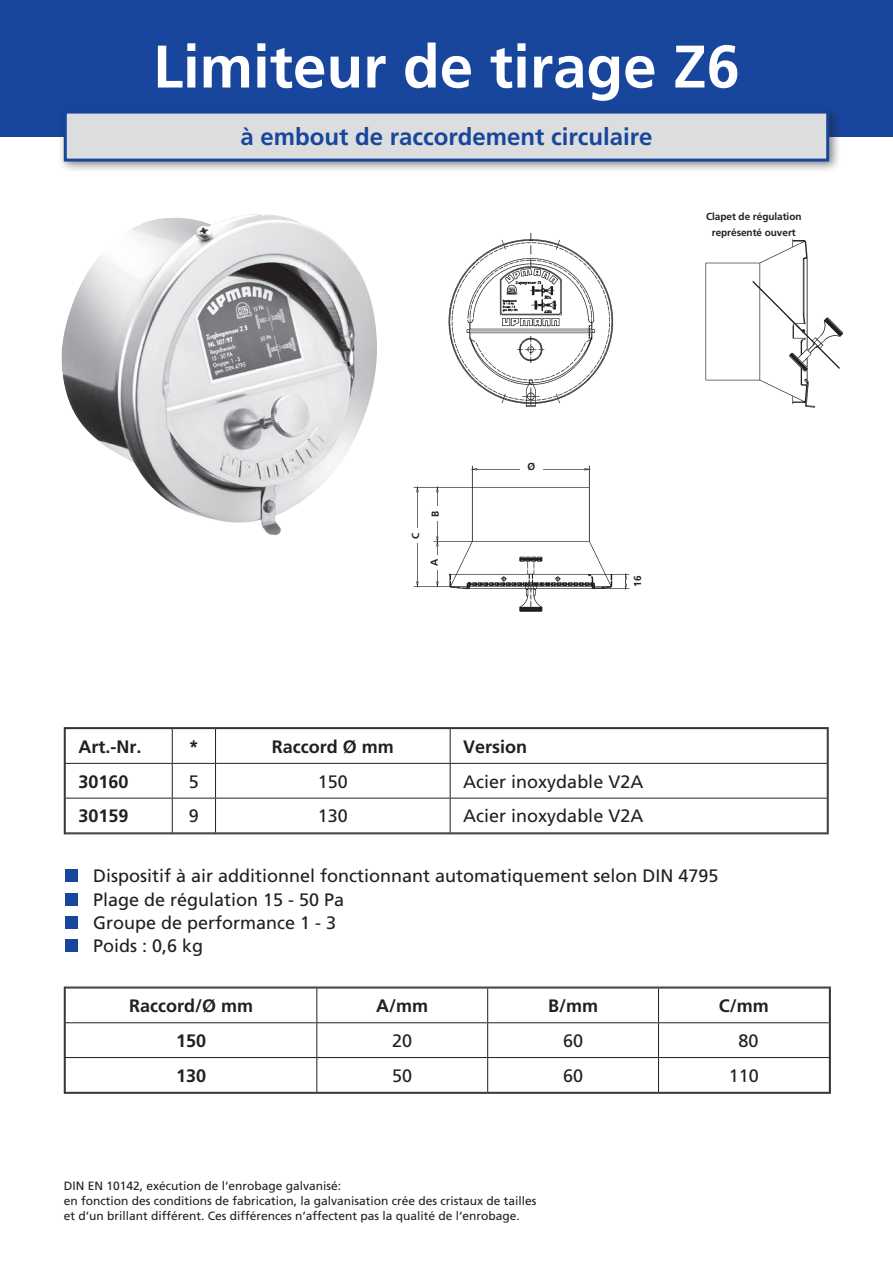
<style>
.page{position:relative;width:893px;height:1263px;background:#fff}
.page>*{position:absolute;margin:0;border:0;box-sizing:border-box;transform-origin:0 0}
.t1{font:700 60px "Frutiger";color:#fff}
.t2{font:700 24px "Frutiger";color:#18469d}
.t3{font:18px/23.2px "Frutiger";color:#231f20}
.t4{font:700 18px "Frutiger";color:#231f20}
.t5{font:12px/15px "Frutiger";color:#231f20}
.t6{font:700 10.2px/15.6px "Frutiger";letter-spacing:-.005em;color:#231f20;text-align:center}
</style>
<div class="page">
<div style="left:0;top:0;width:893px;height:136px;background:#18469d"></div>
<div style="left:58px;top:105px;width:783px;height:69px;background:#231f20;opacity:.55"></div>
<div style="left:65px;top:112px;width:763px;height:48px;background:#dcdddf"></div>
<div style="left:64px;top:111px;width:765px;height:51px;border:3px solid #18469d"></div>
<img style="left:61px;top:214px;width:316px;height:321px">
<img style="left:413px;top:234px;width:430px;height:378px">
<div style="left:520px;top:461px;width:23px;height:19px;background:#fff"></div>
<div style="left:632px;top:574px;width:13px;height:15px;background:#fff"></div>
<div style="left:410px;top:529px;width:13px;height:14px;background:#fff"></div>
<div style="left:429px;top:506px;width:14px;height:15px;background:#fff"></div>
<div style="left:428px;top:555px;width:14px;height:15px;background:#fff"></div>
<div style="left:616px;top:576px;width:9px;height:10px;background:#fff"></div>
<div style="left:65px;top:869px;width:13px;height:13px;background:#18469d"></div>
<div style="left:65px;top:893px;width:13px;height:13px;background:#18469d"></div>
<div style="left:65px;top:916px;width:13px;height:13px;background:#18469d"></div>
<div style="left:65px;top:939px;width:13px;height:13px;background:#18469d"></div>
<svg style="left:66px;top:729px;width:761px;height:103px"></svg>
<hr style="left:172px;top:729px;width:1px;height:34px;background:#231f20">
<hr style="left:215px;top:729px;width:1px;height:34px;background:#231f20">
<hr style="left:450px;top:729px;width:1px;height:34px;background:#231f20">
<hr style="left:65px;top:763px;width:107px;height:1px;background:#231f20">
<hr style="left:172px;top:763px;width:44px;height:1px;background:#231f20">
<hr style="left:172px;top:764px;width:1px;height:34px;background:#231f20">
<hr style="left:216px;top:763px;width:234px;height:1px;background:#231f20">
<hr style="left:215px;top:764px;width:1px;height:34px;background:#231f20">
<hr style="left:450px;top:763px;width:378px;height:1px;background:#231f20">
<hr style="left:450px;top:764px;width:1px;height:34px;background:#231f20">
<hr style="left:65px;top:798px;width:107px;height:1px;background:#231f20">
<hr style="left:172px;top:798px;width:44px;height:1px;background:#231f20">
<hr style="left:172px;top:798px;width:1px;height:34px;background:#231f20">
<hr style="left:216px;top:798px;width:234px;height:1px;background:#231f20">
<hr style="left:215px;top:798px;width:1px;height:34px;background:#231f20">
<hr style="left:450px;top:798px;width:378px;height:1px;background:#231f20">
<hr style="left:450px;top:798px;width:1px;height:34px;background:#231f20">
<div style="left:64px;top:727px;width:765px;height:107px;border:1px solid #231f20"></div>
<svg style="left:66px;top:989px;width:763px;height:103px"></svg>
<hr style="left:65px;top:988px;width:252px;height:1px;background:#231f20">
<hr style="left:317px;top:988px;width:171px;height:1px;background:#231f20">
<hr style="left:316px;top:988px;width:1px;height:34px;background:#231f20">
<hr style="left:488px;top:988px;width:170px;height:1px;background:#231f20">
<hr style="left:487px;top:988px;width:1px;height:34px;background:#231f20">
<hr style="left:658px;top:988px;width:172px;height:1px;background:#231f20">
<hr style="left:658px;top:988px;width:1px;height:34px;background:#231f20">
<hr style="left:65px;top:1022px;width:252px;height:1px;background:#231f20">
<hr style="left:317px;top:1022px;width:171px;height:1px;background:#231f20">
<hr style="left:316px;top:1023px;width:1px;height:34px;background:#231f20">
<hr style="left:488px;top:1022px;width:170px;height:1px;background:#231f20">
<hr style="left:487px;top:1023px;width:1px;height:34px;background:#231f20">
<hr style="left:658px;top:1022px;width:172px;height:1px;background:#231f20">
<hr style="left:658px;top:1023px;width:1px;height:34px;background:#231f20">
<hr style="left:65px;top:1057px;width:252px;height:1px;background:#231f20">
<hr style="left:317px;top:1057px;width:171px;height:1px;background:#231f20">
<hr style="left:316px;top:1058px;width:1px;height:34px;background:#231f20">
<hr style="left:488px;top:1057px;width:170px;height:1px;background:#231f20">
<hr style="left:487px;top:1058px;width:1px;height:34px;background:#231f20">
<hr style="left:658px;top:1057px;width:172px;height:1px;background:#231f20">
<hr style="left:658px;top:1058px;width:1px;height:34px;background:#231f20">
<div style="left:64px;top:986px;width:767px;height:108px;border:1px solid #231f20"></div>
<h1 class="t1" style="left:153px;top:31px;width:588px">Limiteur de tirage Z6</h1>
<h2 class="t2" style="left:240px;top:123px;width:414px">à embout de raccordement circulaire</h2>
<p class="t6" style="left:706px;top:209px;width:97px">Clapet de régulation représenté ouvert</p>
<p class="t6" style="left:408px;top:539px;width:8px;rotate:-90deg">C</p>
<p class="t6" style="left:427px;top:516px;width:8px;rotate:-90deg">B</p>
<p class="t6" style="left:426px;top:566px;width:9px;rotate:-90deg">A</p>
<p class="t6" style="left:527px;top:459px;width:9px">Ø</p>
<p class="t6" style="left:630px;top:587px;width:13px;rotate:-90deg">16</p>
<h3 class="t4" style="left:78px;top:736px;width:64px">Art.-Nr.</h3>
<h3 class="t4" style="left:189px;top:736px;width:12px">*</h3>
<h3 class="t4" style="left:272px;top:736px;width:124px">Raccord Ø mm</h3>
<h3 class="t4" style="left:463px;top:736px;width:66px">Version</h3>
<h3 class="t4" style="left:78px;top:771px;width:52px">30160</h3>
<h3 class="t3" style="left:189px;top:770px;width:12px">5</h3>
<h3 class="t3" style="left:318px;top:770px;width:32px">150</h3>
<h3 class="t3" style="left:463px;top:770px;width:182px">Acier inoxydable V2A</h3>
<h3 class="t4" style="left:78px;top:805px;width:52px">30159</h3>
<h3 class="t3" style="left:189px;top:804px;width:12px">9</h3>
<h3 class="t3" style="left:318px;top:804px;width:32px">130</h3>
<h3 class="t3" style="left:463px;top:804px;width:182px">Acier inoxydable V2A</h3>
<h3 class="t3" style="left:93px;top:864px;width:627px">Dispositif à air additionnel fonctionnant automatiquement selon DIN 4795<br>Plage de régulation 15 - 50 Pa<br>Groupe de performance 1 - 3<br>Poids : 0,6 kg</h3>
<h3 class="t4" style="left:129px;top:995px;width:126px">Raccord/Ø mm</h3>
<h3 class="t4" style="left:376px;top:995px;width:54px">A/mm</h3>
<h3 class="t4" style="left:548px;top:995px;width:52px">B/mm</h3>
<h3 class="t4" style="left:719px;top:995px;width:52px">C/mm</h3>
<h3 class="t4" style="left:176px;top:1030px;width:32px">150</h3>
<h3 class="t3" style="left:392px;top:1029px;width:22px">20</h3>
<h3 class="t3" style="left:563px;top:1029px;width:22px">60</h3>
<h3 class="t3" style="left:738px;top:1029px;width:22px">80</h3>
<h3 class="t4" style="left:176px;top:1065px;width:32px">130</h3>
<h3 class="t3" style="left:392px;top:1064px;width:22px">50</h3>
<h3 class="t3" style="left:563px;top:1064px;width:22px">60</h3>
<h3 class="t3" style="left:729px;top:1064px;width:32px">110</h3>
<p class="t5" style="left:64px;top:1179px;width:474px">DIN EN 10142, exécution de l‘enrobage galvanisé:<br>en fonction des conditions de fabrication, la galvanisation crée des cristaux de tailles et d‘un brillant différent. Ces différences n‘affectent pas la qualité de l‘enrobage.</p>
</div>
